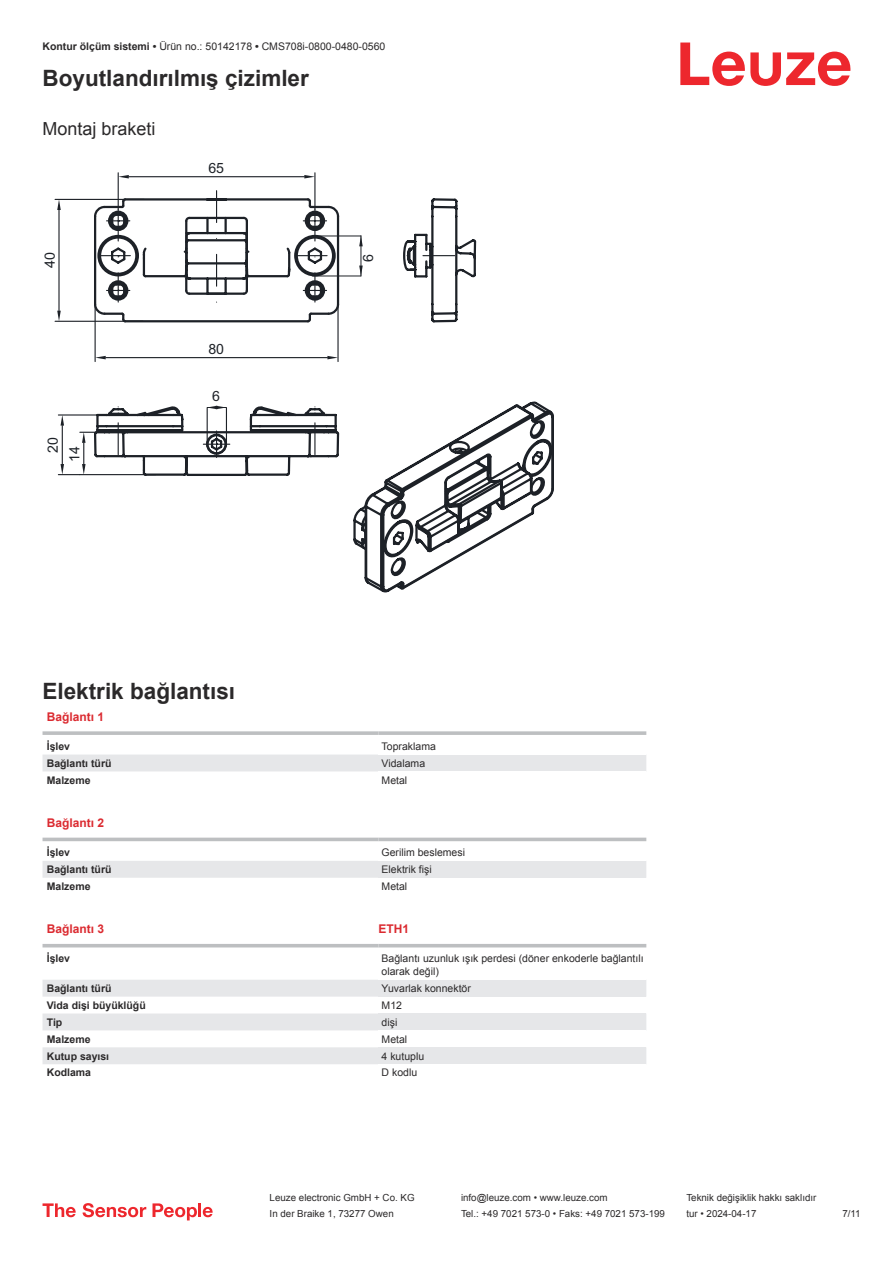
<style>
.page{position:relative;width:893px;height:1263px;background:#fff}
.page>*{position:absolute;margin:0;border:0;box-sizing:border-box;transform-origin:0 0}
.t1{font:700 22.5px "Arial";color:#2b292a}
.t2{font:18px "Arial";color:#2b292a}
.t3{font:14.1px/21.6px "Arial";color:#1d2127}
.t4{font:700 12px "Arial";color:#db2a30}
.t5{font:10.5px/12.6px "Arial";color:#2b292a}
.t6{font:700 10.5px "Arial";color:#2b292a}
.t7{font:9.75px "Arial";color:#2b292a}
.s1{font-weight:700}
</style>
<div class="page">
<svg style="left:680px;top:43px;width:170px;height:43px"></svg>
<svg style="left:43px;top:771px;width:335px;height:1px"></svg>
<div style="left:43px;top:754px;width:335px;height:17px;background:#e6e7e9"></div>
<svg style="left:43px;top:731px;width:335px;height:4px"></svg>
<svg style="left:378px;top:731px;width:268px;height:4px"></svg>
<div style="left:378px;top:754px;width:268px;height:17px;background:#e6e7e9"></div>
<svg style="left:43px;top:837px;width:603px;height:5px"></svg>
<div style="left:43px;top:861px;width:335px;height:17px;background:#e6e7e9"></div>
<hr style="left:43px;top:838px;width:335px;height:3px;background:#bdbfc1">
<hr style="left:378px;top:838px;width:268px;height:3px;background:#bdbfc1">
<div style="left:378px;top:861px;width:268px;height:17px;background:#e6e7e9"></div>
<svg style="left:43px;top:947px;width:603px;height:1px"></svg>
<svg style="left:43px;top:980px;width:335px;height:84px;fill:#e6e7e9"></svg>
<hr style="left:43px;top:944px;width:335px;height:3px;background:#bdbfc1">
<hr style="left:378px;top:944px;width:268px;height:3px;background:#bdbfc1">
<div style="left:378px;top:980px;width:268px;height:16px;background:#e6e7e9"></div>
<div style="left:378px;top:1013px;width:268px;height:17px;background:#e6e7e9"></div>
<div style="left:378px;top:1047px;width:268px;height:17px;background:#e6e7e9"></div>
<svg style="left:43px;top:1203px;width:33px;height:14px"></svg>
<svg style="left:83px;top:1203px;width:63px;height:14px"></svg>
<svg style="left:153px;top:1203px;width:44px;height:17px"></svg>
<hr style="left:198px;top:1203px;width:3px;height:14px;background:#ed272d">
<svg style="left:203px;top:1207px;width:10px;height:10px"></svg>
<svg style="left:340px;top:198px;width:214px;height:394px"></svg>
<svg style="left:93px;top:323px;width:247px;height:153px"></svg>
<svg style="left:93px;top:191px;width:247px;height:132px"></svg>
<svg style="left:203px;top:431px;width:27px;height:26px"></svg>
<hr style="left:118px;top:173px;width:1px;height:36px;background:#1d2127">
<hr style="left:314px;top:173px;width:1px;height:36px;background:#1d2127">
<hr style="left:129px;top:176px;width:175px;height:1px;background:#1d2127">
<svg style="left:118px;top:175px;width:11px;height:3px"></svg>
<svg style="left:304px;top:175px;width:11px;height:3px"></svg>
<hr style="left:95px;top:283px;width:1px;height:79px;background:#1d2127">
<hr style="left:337px;top:284px;width:2px;height:78px;background:#1d2127">
<hr style="left:106px;top:357px;width:221px;height:1px;background:#1d2127">
<svg style="left:95px;top:356px;width:11px;height:3px"></svg>
<svg style="left:327px;top:356px;width:11px;height:3px"></svg>
<hr style="left:55px;top:199px;width:89px;height:1px;background:#1d2127">
<hr style="left:55px;top:321px;width:88px;height:1px;background:#1d2127">
<hr style="left:58px;top:210px;width:2px;height:101px;background:#1d2127">
<svg style="left:57px;top:200px;width:4px;height:10px"></svg>
<svg style="left:57px;top:311px;width:4px;height:10px"></svg>
<hr style="left:58px;top:414px;width:47px;height:2px;background:#1d2127">
<hr style="left:62px;top:426px;width:1px;height:38px;background:#1d2127">
<svg style="left:61px;top:415px;width:3px;height:11px"></svg>
<hr style="left:80px;top:474px;width:76px;height:1px;background:#1d2127">
<svg style="left:58px;top:432px;width:41px;height:43px"></svg>
<hr style="left:312px;top:236px;width:49px;height:1px;background:#1d2127">
<hr style="left:312px;top:276px;width:49px;height:1px;background:#1d2127">
<hr style="left:361px;top:236px;width:1px;height:40px;background:#1d2127">
<svg style="left:359px;top:236px;width:4px;height:10px"></svg>
<svg style="left:359px;top:266px;width:4px;height:10px"></svg>
<hr style="left:207px;top:408px;width:1px;height:36px;background:#1d2127">
<hr style="left:226px;top:408px;width:1px;height:36px;background:#1d2127">
<svg style="left:207px;top:406px;width:19px;height:3px"></svg>
<p class="t5" style="left:43px;top:41px;width:344px"><span class="s1">Kontur ölçüm sistemi •</span> Ürün no.: 50142178 <span class="s1">•</span> CMS708i-0800-0480-0560</p>
<h1 class="t1" style="left:43px;top:63px;width:268px">Boyutlandırılmış çizimler</h1>
<h2 class="t2" style="left:43px;top:117px;width:115px">Montaj braketi</h2>
<h3 class="t3" style="left:40px;top:268px;width:17px;rotate:-90deg">40</h3>
<h3 class="t3" style="left:44px;top:462px;width:26px;text-indent:9px;rotate:-90deg">20<br>14</h3>
<h3 class="t3" style="left:208px;top:158px;width:17px">65</h3>
<h3 class="t3" style="left:208px;top:339px;width:17px">80</h3>
<h3 class="t3" style="left:212px;top:387px;width:9px">6</h3>
<h3 class="t3" style="left:359px;top:262px;width:9px;rotate:-90deg">6</h3>
<h1 class="t1" style="left:43px;top:675px;width:194px">Elektrik bağlantısı</h1>
<p class="t4" style="left:47px;top:708px;width:59px">Bağlantı 1</p>
<p class="t6" style="left:47px;top:739px;width:25px">İşlev</p>
<p class="t5" style="left:382px;top:740px;width:56px">Topraklama</p>
<p class="t6" style="left:47px;top:756px;width:66px">Bağlantı türü</p>
<p class="t5" style="left:382px;top:757px;width:45px">Vidalama</p>
<p class="t6" style="left:47px;top:772px;width:45px">Malzeme</p>
<p class="t5" style="left:382px;top:775px;width:27px">Metal</p>
<p class="t4" style="left:47px;top:814px;width:59px">Bağlantı 2</p>
<p class="t6" style="left:47px;top:845px;width:25px">İşlev</p>
<p class="t5" style="left:382px;top:846px;width:85px">Gerilim beslemesi</p>
<p class="t6" style="left:47px;top:862px;width:66px">Bağlantı türü</p>
<p class="t5" style="left:382px;top:863px;width:52px">Elektrik fişi</p>
<p class="t6" style="left:47px;top:879px;width:45px">Malzeme</p>
<p class="t5" style="left:382px;top:881px;width:27px">Metal</p>
<p class="t4" style="left:47px;top:920px;width:59px">Bağlantı 3</p>
<p class="t4" style="left:378px;top:920px;width:32px">ETH1</p>
<p class="t6" style="left:47px;top:951px;width:25px">İşlev</p>
<p class="t5" style="left:382px;top:952px;width:264px">Bağlantı uzunluk ışık perdesi (döner enkoderle bağlantılı olarak değil)</p>
<p class="t6" style="left:47px;top:981px;width:66px">Bağlantı türü</p>
<p class="t5" style="left:382px;top:982px;width:91px">Yuvarlak konnektör</p>
<p class="t6" style="left:47px;top:998px;width:101px">Vida dişi büyüklüğü</p>
<p class="t5" style="left:382px;top:1000px;width:22px">M12</p>
<p class="t6" style="left:47px;top:1018px;width:17px">Tip</p>
<p class="t5" style="left:382px;top:1016px;width:17px">dişi</p>
<p class="t6" style="left:47px;top:1031px;width:45px">Malzeme</p>
<p class="t5" style="left:382px;top:1033px;width:27px">Metal</p>
<p class="t6" style="left:47px;top:1048px;width:64px">Kutup sayısı</p>
<p class="t5" style="left:382px;top:1049px;width:44px">4 kutuplu</p>
<p class="t6" style="left:47px;top:1069px;width:46px">Kodlama</p>
<p class="t5" style="left:382px;top:1067px;width:37px">D kodlu</p>
<p class="t7" style="left:270px;top:1191px;width:146px">Leuze electronic GmbH + Co. KG</p>
<p class="t7" style="left:461px;top:1191px;width:148px">info@leuze.com • www.leuze.com</p>
<p class="t7" style="left:686px;top:1191px;width:132px">Teknik değişiklik hakkı saklıdır</p>
<p class="t7" style="left:270px;top:1207px;width:126px">In der Braike 1, 73277 Owen</p>
<p class="t7" style="left:461px;top:1207px;width:205px">Tel.: +49 7021 573-0 • Faks: +49 7021 573-199</p>
<p class="t7" style="left:686px;top:1207px;width:72px">tur • 2024-04-17</p>
<p class="t7" style="left:842px;top:1210px;width:20px">7 /11</p>
</div>
